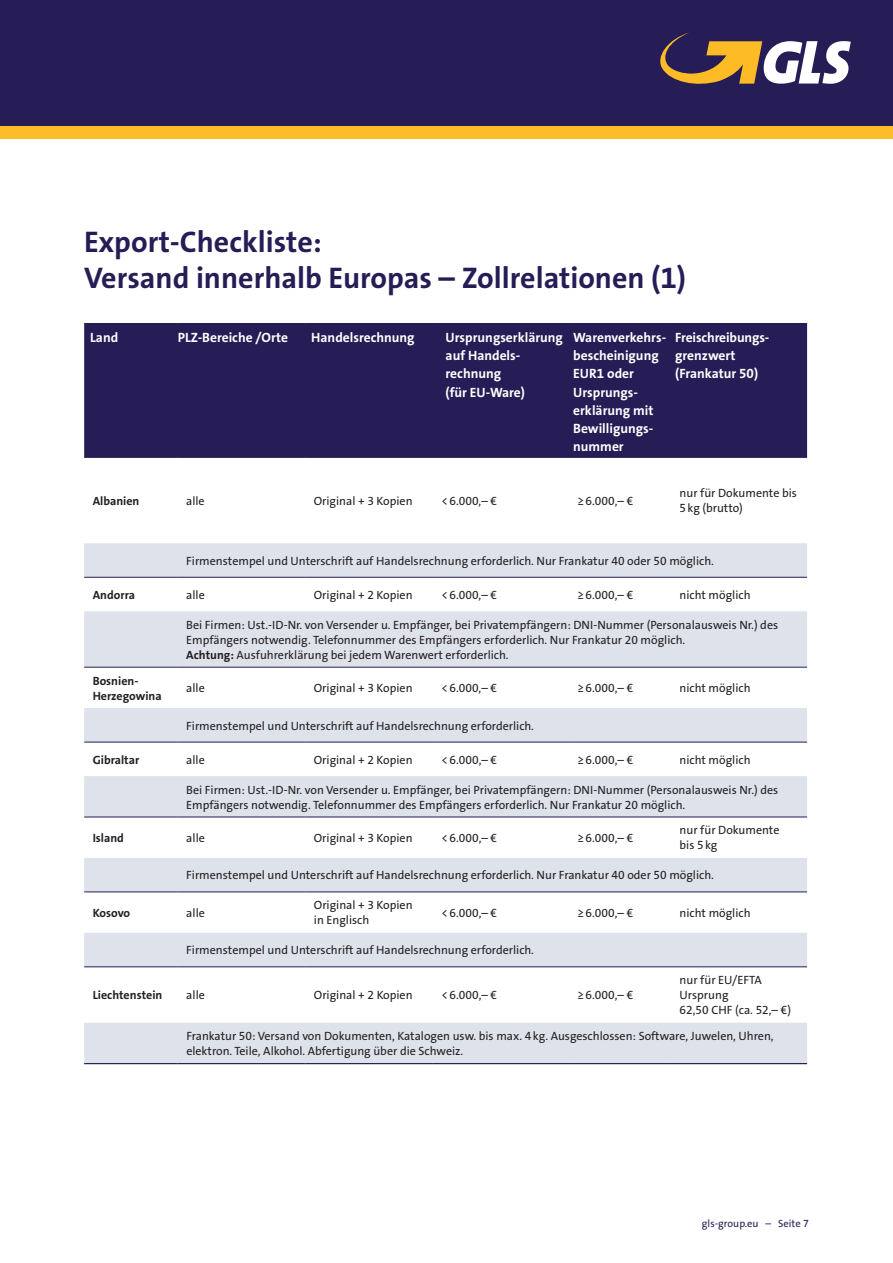
<style>
.page{position:relative;width:893px;height:1263px;background:#fff}
.page>*{position:absolute;margin:0;border:0;box-sizing:border-box;transform-origin:0 0}
.t1{font:700 30px/36px "The Sans GLS";color:#261d56}
.t2{font:700 13.5px/18.3px "The Sans GLS";color:#fff}
.t3{font:12px/15px "The Sans GLS";color:#231f20}
.t4{font:700 12px/15px "The Sans GLS";color:#231f20}
.t5{font:10.5px "The Sans GLS";color:#261d56}
.s1{font-weight:700}
</style>
<div class="page">
<div style="left:0;top:0;width:893px;height:126px;background:#261d56"></div>
<div style="left:0;top:126px;width:893px;height:13px;background:#fdbd26"></div>
<svg style="left:660px;top:33px;width:191px;height:51px"></svg>
<div style="left:84px;top:324px;width:723px;height:133px;background:#261d56"></div>
<svg style="left:84px;top:543px;width:723px;height:520px"></svg>
<div style="left:84px;top:611px;width:723px;height:56px;background:#dee2eb"></div>
<hr style="left:84px;top:323px;width:94px;height:1px;background:#261d56">
<hr style="left:178px;top:323px;width:127px;height:1px;background:#261d56">
<hr style="left:305px;top:323px;width:128px;height:1px;background:#261d56">
<hr style="left:433px;top:323px;width:136px;height:1px;background:#261d56">
<hr style="left:569px;top:323px;width:102px;height:1px;background:#261d56">
<hr style="left:671px;top:323px;width:136px;height:1px;background:#261d56">
<hr style="left:84px;top:457px;width:94px;height:1px;background:#261d56">
<hr style="left:178px;top:457px;width:127px;height:1px;background:#261d56">
<hr style="left:305px;top:457px;width:128px;height:1px;background:#261d56">
<hr style="left:433px;top:457px;width:136px;height:1px;background:#261d56">
<hr style="left:569px;top:457px;width:102px;height:1px;background:#261d56">
<hr style="left:671px;top:457px;width:136px;height:1px;background:#261d56">
<hr style="left:84px;top:577px;width:94px;height:1px;background:#261d56">
<hr style="left:178px;top:577px;width:127px;height:1px;background:#261d56">
<hr style="left:305px;top:577px;width:128px;height:1px;background:#261d56">
<hr style="left:433px;top:577px;width:136px;height:1px;background:#261d56">
<hr style="left:569px;top:577px;width:102px;height:1px;background:#261d56">
<hr style="left:671px;top:577px;width:136px;height:1px;background:#261d56">
<hr style="left:84px;top:667px;width:94px;height:1px;background:#261d56">
<hr style="left:178px;top:667px;width:127px;height:1px;background:#261d56">
<hr style="left:305px;top:667px;width:128px;height:1px;background:#261d56">
<hr style="left:433px;top:667px;width:136px;height:1px;background:#261d56">
<hr style="left:569px;top:667px;width:102px;height:1px;background:#261d56">
<hr style="left:671px;top:667px;width:136px;height:1px;background:#261d56">
<hr style="left:84px;top:742px;width:94px;height:1px;background:#261d56">
<hr style="left:178px;top:742px;width:127px;height:1px;background:#261d56">
<hr style="left:305px;top:742px;width:128px;height:1px;background:#261d56">
<hr style="left:433px;top:742px;width:136px;height:1px;background:#261d56">
<hr style="left:569px;top:742px;width:102px;height:1px;background:#261d56">
<hr style="left:671px;top:742px;width:136px;height:1px;background:#261d56">
<hr style="left:84px;top:817px;width:94px;height:1px;background:#261d56">
<hr style="left:178px;top:817px;width:127px;height:1px;background:#261d56">
<hr style="left:305px;top:817px;width:128px;height:1px;background:#261d56">
<hr style="left:433px;top:817px;width:136px;height:1px;background:#261d56">
<hr style="left:569px;top:817px;width:102px;height:1px;background:#261d56">
<hr style="left:671px;top:817px;width:136px;height:1px;background:#261d56">
<hr style="left:84px;top:892px;width:94px;height:1px;background:#261d56">
<hr style="left:178px;top:892px;width:127px;height:1px;background:#261d56">
<hr style="left:305px;top:892px;width:128px;height:1px;background:#261d56">
<hr style="left:433px;top:892px;width:136px;height:1px;background:#261d56">
<hr style="left:569px;top:892px;width:102px;height:1px;background:#261d56">
<hr style="left:671px;top:892px;width:136px;height:1px;background:#261d56">
<hr style="left:84px;top:966px;width:94px;height:1px;background:#261d56">
<hr style="left:178px;top:966px;width:127px;height:1px;background:#261d56">
<hr style="left:305px;top:966px;width:128px;height:1px;background:#261d56">
<hr style="left:433px;top:966px;width:136px;height:1px;background:#261d56">
<hr style="left:569px;top:966px;width:102px;height:1px;background:#261d56">
<hr style="left:671px;top:966px;width:136px;height:1px;background:#261d56">
<hr style="left:84px;top:1063px;width:94px;height:1px;background:#261d56">
<hr style="left:178px;top:1063px;width:127px;height:1px;background:#261d56">
<hr style="left:305px;top:1063px;width:128px;height:1px;background:#261d56">
<hr style="left:433px;top:1063px;width:136px;height:1px;background:#261d56">
<hr style="left:569px;top:1063px;width:102px;height:1px;background:#261d56">
<hr style="left:671px;top:1063px;width:136px;height:1px;background:#261d56">
<h1 class="t1" style="left:84px;top:224px;width:603px">Export-Checkliste:<br>Versand innerhalb Europas – Zollrelationen (1)</h1>
<p class="t2" style="left:90px;top:328px;width:30px">Land</p>
<p class="t2" style="left:178px;top:328px;width:112px">PLZ-Bereiche /Orte</p>
<p class="t2" style="left:311px;top:328px;width:105px">Handelsrechnung</p>
<p class="t2" style="left:446px;top:328px;width:119px">Ursprungserklärung auf Handels&shy;rechnung<br>(für EU-Ware)</p>
<p class="t2" style="left:573px;top:328px;width:93px">Warenverkehrs&shy;bescheinigung<br>EUR1 oder<br>Ursprungs&shy;erklärung mit<br>Bewilligungs&shy;nummer</p>
<p class="t2" style="left:675px;top:328px;width:94px">Freischreibungs&shy;grenzwert (Frankatur 50)</p>
<p class="t4" style="left:93px;top:493px;width:48px">Albanien</p>
<p class="t3" style="left:186px;top:493px;width:20px">alle</p>
<p class="t3" style="left:314px;top:493px;width:100px">Original + 3 Kopien</p>
<p class="t3" style="left:441px;top:493px;width:57px">&lt;6.000,– €</p>
<p class="t3" style="left:577px;top:493px;width:57px">≥6.000,– €</p>
<p class="t3" style="left:679px;top:486px;width:119px">nur für Dokumente bis<br>5kg (brutto)</p>
<p class="t3" style="left:186px;top:553px;width:529px">Firmenstempel und Unterschrift auf Handelsrechnung erforderlich. Nur Frankatur 40 oder 50 möglich.</p>
<p class="t4" style="left:93px;top:587px;width:44px">Andorra</p>
<p class="t3" style="left:186px;top:587px;width:20px">alle</p>
<p class="t3" style="left:314px;top:587px;width:100px">Original + 2 Kopien</p>
<p class="t3" style="left:441px;top:587px;width:57px">&lt;6.000,– €</p>
<p class="t3" style="left:577px;top:587px;width:57px">≥6.000,– €</p>
<p class="t3" style="left:679px;top:587px;width:73px">nicht möglich</p>
<p class="t3" style="left:186px;top:617px;width:593px">Bei Firmen: Ust.-ID-Nr. von Versender u. Empfänger, bei Privatempfängern: DNI-Nummer (Personalausweis Nr.) des<br>Empfängers notwendig. Telefonnummer des Empfängers erforderlich. Nur Frankatur 20 möglich.<br><span class="s1">Achtung:</span> Ausfuhrerklärung bei jedem Warenwert erforderlich.</p>
<p class="t4" style="left:93px;top:673px;width:71px">Bosnien-<br>Herzegowina</p>
<p class="t3" style="left:186px;top:681px;width:20px">alle</p>
<p class="t3" style="left:314px;top:681px;width:100px">Original + 3 Kopien</p>
<p class="t3" style="left:441px;top:681px;width:57px">&lt;6.000,– €</p>
<p class="t3" style="left:577px;top:681px;width:57px">≥6.000,– €</p>
<p class="t3" style="left:679px;top:681px;width:73px">nicht möglich</p>
<p class="t3" style="left:186px;top:718px;width:349px">Firmenstempel und Unterschrift auf Handelsrechnung erforderlich.</p>
<p class="t4" style="left:93px;top:752px;width:48px">Gibraltar</p>
<p class="t3" style="left:186px;top:752px;width:20px">alle</p>
<p class="t3" style="left:314px;top:752px;width:100px">Original + 2 Kopien</p>
<p class="t3" style="left:441px;top:752px;width:57px">&lt;6.000,– €</p>
<p class="t3" style="left:577px;top:752px;width:57px">≥6.000,– €</p>
<p class="t3" style="left:680px;top:752px;width:73px">nicht möglich</p>
<p class="t3" style="left:186px;top:782px;width:593px">Bei Firmen: Ust.-ID-Nr. von Versender u. Empfänger, bei Privatempfängern: DNI-Nummer (Personalausweis Nr.) des<br>Empfängers notwendig. Telefonnummer des Empfängers erforderlich. Nur Frankatur 20 möglich.</p>
<p class="t4" style="left:93px;top:830px;width:33px">Island</p>
<p class="t3" style="left:186px;top:830px;width:20px">alle</p>
<p class="t3" style="left:314px;top:830px;width:100px">Original + 3 Kopien</p>
<p class="t3" style="left:441px;top:830px;width:57px">&lt;6.000,– €</p>
<p class="t3" style="left:577px;top:830px;width:57px">≥6.000,– €</p>
<p class="t3" style="left:680px;top:823px;width:101px">nur für Dokumente bis 5kg</p>
<p class="t3" style="left:186px;top:868px;width:529px">Firmenstempel und Unterschrift auf Handelsrechnung erforderlich. Nur Frankatur 40 oder 50 möglich.</p>
<p class="t4" style="left:93px;top:905px;width:39px">Kosovo</p>
<p class="t3" style="left:186px;top:905px;width:20px">alle</p>
<p class="t3" style="left:314px;top:898px;width:100px">Original + 3 Kopien in Englisch</p>
<p class="t3" style="left:441px;top:905px;width:57px">&lt;6.000,– €</p>
<p class="t3" style="left:577px;top:905px;width:57px">≥6.000,– €</p>
<p class="t3" style="left:680px;top:905px;width:73px">nicht möglich</p>
<p class="t3" style="left:186px;top:943px;width:349px">Firmenstempel und Unterschrift auf Handelsrechnung erforderlich.</p>
<p class="t4" style="left:93px;top:988px;width:71px">Liechtenstein</p>
<p class="t3" style="left:186px;top:988px;width:20px">alle</p>
<p class="t3" style="left:314px;top:988px;width:100px">Original + 2 Kopien</p>
<p class="t3" style="left:441px;top:988px;width:57px">&lt;6.000,– €</p>
<p class="t3" style="left:577px;top:988px;width:57px">≥6.000,– €</p>
<p class="t3" style="left:680px;top:973px;width:113px">nur für EU/EFTA<br>Ursprung<br>62,50 CHF (ca. 52,– €)</p>
<p class="t3" style="left:186px;top:1029px;width:589px">Frankatur 50: Versand von Dokumenten, Katalogen usw. bis max. 4kg. Ausgeschlossen: Software, Juwelen, Uhren, elektron. Teile, Alkohol. Abfertigung über die Schweiz.</p>
<p class="t5" style="left:702px;top:1216px;width:108px">gls-group.eu – Seite 7</p>
</div>
